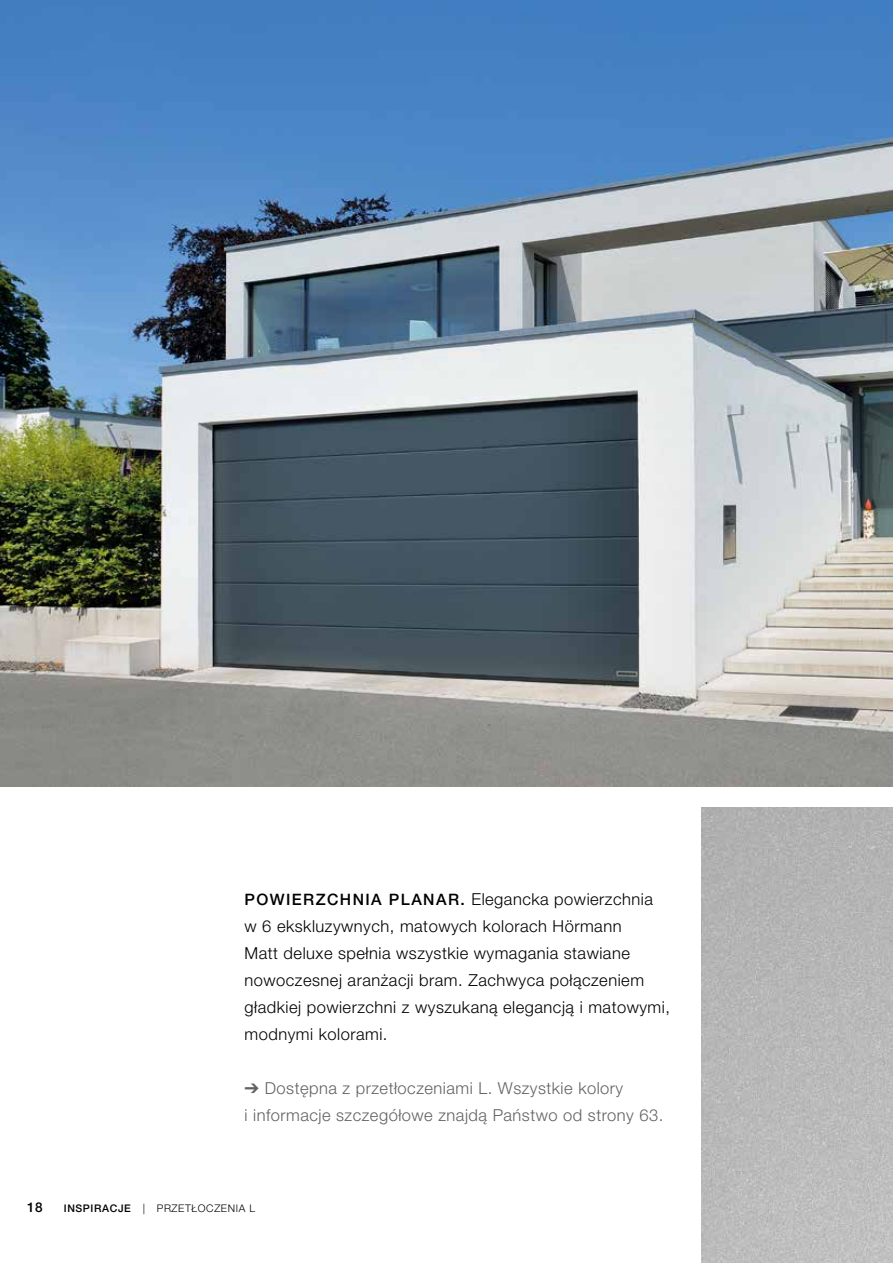
<style>
.page{position:relative;width:893px;height:1263px;background:#fff}
.page>*{position:absolute;margin:0;border:0;box-sizing:border-box;transform-origin:0 0}
.t1{font:300 16.5px/27px "Hoermann Helvetica Neue";letter-spacing:.03em;color:#000}
.t2{font:300 16.5px/27px "Hoermann Helvetica Neue";letter-spacing:.03em;color:#626261}
.t3{font:500 13.5px "Hoermann Helvetica Neue";color:#000}
.t4{font:300 10.5px "Hoermann Helvetica Neue";letter-spacing:.06em;color:#000}
.s1{font-weight:500;font-size:15.75px}
.s2{font-weight:500}
</style>
<div class="page">
<img style="left:0;top:0;width:893px;height:787px">
<img style="left:702px;top:808px;width:191px;height:455px">
<p class="t1" style="left:244px;top:884px;width:427px"><span class="s1">POWIERZCHNIA PLANAR.</span> Elegancka powierzchnia<br>w 6 ekskluzywnych, matowych kolorach Hörmann<br>Matt deluxe spełnia wszystkie wymagania stawiane nowoczesnej aranżacji bram. Zachwyca połączeniem gładkiej powierzchni z wyszukaną elegancją i matowymi, modnymi kolorami.</p>
<p class="t2" style="left:244px;top:1073px;width:420px">➔ Dostępna z przetłoczeniami L. Wszystkie kolory<br>i informacje szczegółowe znajdą Państwo od strony 63.</p>
<p class="t3" style="left:27px;top:1198px;width:17px">18</p>
<p class="t4" style="left:64px;top:1201px;width:193px"><span class="s2">INSPIRACJE</span> | PRZETŁOCZENIA L</p>
</div>
